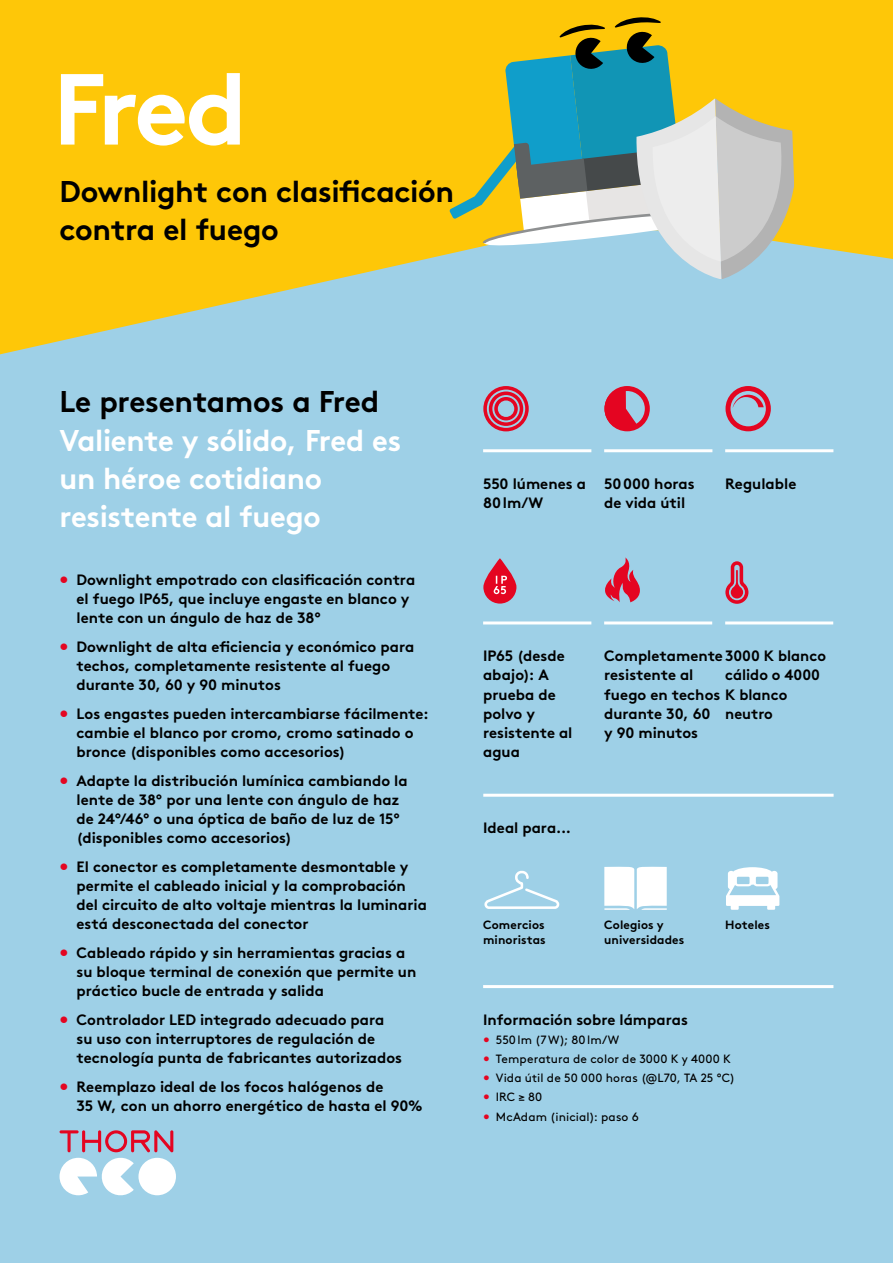
<style>
.page{position:relative;width:893px;height:1263px;background:#9ed0e7}
.page>*{position:absolute;margin:0;border:0;box-sizing:border-box;transform-origin:0 0}
.t1{font:700 100.65px "Brown";color:#fff}
.t2{font:700 30px/38.2px "Brown";letter-spacing:-.01em;color:#000}
.t3{font:700 30px/38.2px "Brown";letter-spacing:-.01em;color:#fff}
.t4{font:700 15px/19.2px "Brown";color:#000}
.t5{font:12px "Brown";letter-spacing:.01em;color:#000}
.t6{font:700 12px/14.9px "Brown";letter-spacing:.01em;color:#000}
.s1{color:#e40521}
</style>
<div class="page">
<svg style="left:0;top:0;width:893px;height:354px;fill:#fec708"></svg>
<hr style="left:483px;top:985px;width:350px;height:3px;background:#fff">
<hr style="left:483px;top:794px;width:351px;height:3px;background:#fff">
<svg style="left:483px;top:386px;width:46px;height:45px"></svg>
<svg style="left:605px;top:387px;width:33px;height:43px"></svg>
<div style="left:604px;top:386px;width:46px;height:45px;border:5px solid #e40521;border-radius:50%"></div>
<svg style="left:733px;top:395px;width:31px;height:13px"></svg>
<div style="left:725px;top:386px;width:46px;height:45px;border:5px solid #e40521;border-radius:50%"></div>
<hr style="left:725px;top:449px;width:108px;height:3px;background:#fff">
<hr style="left:604px;top:449px;width:108px;height:3px;background:#fff">
<hr style="left:725px;top:621px;width:108px;height:3px;background:#fff">
<hr style="left:604px;top:621px;width:108px;height:3px;background:#fff">
<hr style="left:483px;top:449px;width:108px;height:3px;background:#fff">
<hr style="left:483px;top:621px;width:108px;height:3px;background:#fff">
<svg style="left:483px;top:558px;width:33px;height:46px"></svg>
<svg style="left:494px;top:576px;width:13px;height:18px"></svg>
<svg style="left:605px;top:557px;width:35px;height:45px"></svg>
<svg style="left:484px;top:870px;width:76px;height:39px"></svg>
<svg style="left:604px;top:866px;width:63px;height:44px;background:#f2f8fb"></svg>
<svg style="left:726px;top:867px;width:53px;height:43px"></svg>
<svg style="left:725px;top:561px;width:23px;height:43px"></svg>
<svg style="left:450px;top:17px;width:347px;height:262px;background:#b2bd84"></svg>
<div style="left:138px;top:1158px;width:38px;height:37px;background:#fff;border-radius:50%"></div>
<svg style="left:60px;top:1130px;width:113px;height:65px"></svg>
<h1 class="t1" style="left:53px;top:28px;width:196px">Fred</h1>
<h2 class="t2" style="left:60px;top:169px;width:396px">Downlight con clasificación contra el fuego</h2>
<h2 class="t2" style="left:60px;top:380px;width:321px">Le presentamos a Fred</h2>
<h2 class="t3" style="left:60px;top:418px;width:343px">Valiente y sólido, Fred es un héroe cotidiano resistente al fuego</h2>
<p class="t4" style="left:77px;top:568px;width:340px;text-indent:-17px"><span class="s1">•</span> Downlight empotrado con clasificación contra el fuego IP65, que incluye engaste en blanco y lente con un ángulo de haz de 38°</p>
<p class="t4" style="left:77px;top:635px;width:339px;text-indent:-17px"><span class="s1">•</span> Downlight de alta eficiencia y económico para techos, completamente resistente al fuego durante 30, 60 y 90 minutos</p>
<p class="t4" style="left:77px;top:702px;width:354px;text-indent:-17px"><span class="s1">•</span> Los engastes pueden intercambiarse fácilmente: cambie el blanco por cromo, cromo satinado o bronce (disponibles como accesorios)</p>
<p class="t4" style="left:77px;top:769px;width:333px;text-indent:-17px"><span class="s1">•</span> Adapte la distribución lumínica cambiando la lente de 38° por una lente con ángulo de haz de 24°/46° o una óptica de baño de luz de 15° (disponibles como accesorios)</p>
<p class="t4" style="left:77px;top:855px;width:352px;text-indent:-17px"><span class="s1">•</span> El conector es completamente desmontable y permite el cableado inicial y la comprobación del circuito de alto voltaje mientras la luminaria está desconectada del conector</p>
<p class="t4" style="left:77px;top:941px;width:341px;text-indent:-17px"><span class="s1">•</span> Cableado rápido y sin herramientas gracias a su bloque terminal de conexión que permite un práctico bucle de entrada y salida</p>
<p class="t4" style="left:77px;top:1008px;width:327px;text-indent:-17px"><span class="s1">•</span> Controlador LED integrado adecuado para su uso con interruptores de regulación de tecnología punta de fabricantes autorizados</p>
<p class="t4" style="left:77px;top:1075px;width:348px;text-indent:-17px"><span class="s1">•</span> Reemplazo ideal de los focos halógenos de<br>35 W, con un ahorro energético de hasta el 90%</p>
<p class="t4" style="left:483px;top:473px;width:104px">550 lúmenes a<br>80lm/W</p>
<p class="t4" style="left:604px;top:473px;width:92px">50000 horas de vida útil</p>
<p class="t4" style="left:725px;top:473px;width:73px">Regulable</p>
<p class="t4" style="left:483px;top:645px;width:91px">IP65 (desde abajo): A prueba de polvo y resistente al agua</p>
<p class="t4" style="left:483px;top:817px;width:90px">Ideal para...</p>
<p class="t4" style="left:604px;top:645px;width:223px">Completamente3000 K blanco</p>
<p class="t4" style="left:725px;top:664px;width:96px">cálido o 4000</p>
<p class="t4" style="left:604px;top:683px;width:185px">fuego en techos K blanco</p>
<p class="t4" style="left:725px;top:702px;width:49px">neutro</p>
<p class="t4" style="left:604px;top:664px;width:91px">resistente al</p>
<p class="t4" style="left:604px;top:702px;width:108px">durante 30, 60 y 90 minutos</p>
<p class="t6" style="left:483px;top:916px;width:63px">Comercios</p>
<p class="t6" style="left:725px;top:916px;width:46px">Hoteles</p>
<p class="t6" style="left:483px;top:931px;width:64px">minoristas</p>
<p class="t6" style="left:604px;top:916px;width:82px">Colegios y universidades</p>
<p class="t4" style="left:483px;top:1008px;width:206px">Información sobre lámparas</p>
<p class="t5" style="left:483px;top:1031px;width:137px"><span class="s1">•</span> 550lm (7W); 80lm/W</p>
<p class="t5" style="left:483px;top:1050px;width:249px"><span class="s1">•</span> Temperatura de color de 3000 K y 4000 K</p>
<p class="t5" style="left:483px;top:1069px;width:253px"><span class="s1">•</span> Vida útil de 50 000 horas (@L70, TA 25 °C)</p>
<p class="t5" style="left:483px;top:1088px;width:61px"><span class="s1">•</span> IRC ≥ 80</p>
<p class="t5" style="left:483px;top:1107px;width:157px"><span class="s1">•</span> McAdam (inicial): paso 6</p>
</div>
